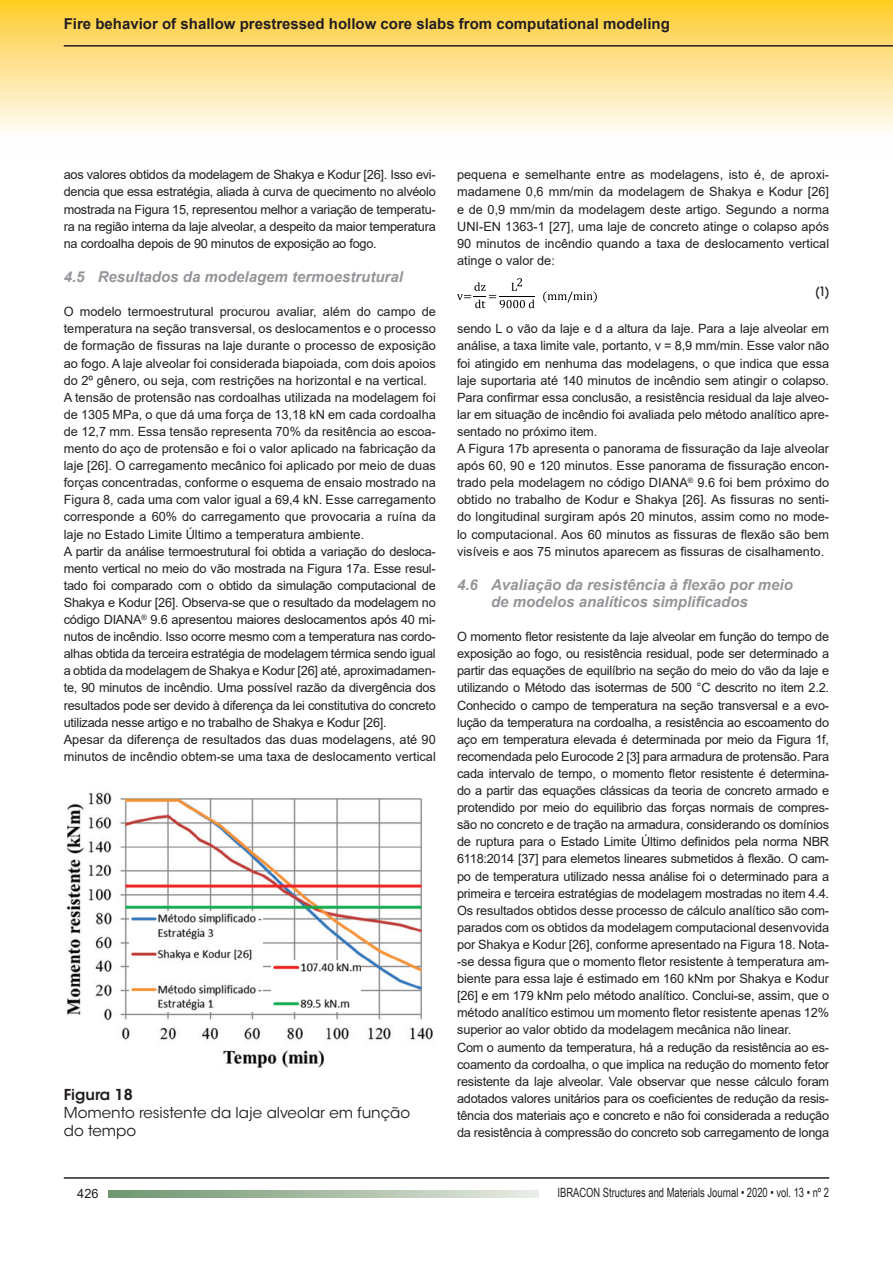
<style>
.page{position:relative;width:893px;height:1263px;background:#fff}
.page>*{position:absolute;margin:0;border:0;box-sizing:border-box;transform-origin:0 0}
.t1{font:italic 700 15px/17.1px "Arial";color:#939598}
.t2{font:700 15px "Arial";color:#231f20}
.t3{font:15px/18px "ITC Avant Garde Std";color:#231f20}
.t4{font:600 15px "ITC Avant Garde Std";color:#231f20}
.t5{font:12.75px/17.1px "Arial";letter-spacing:-.01em;color:#231f20}
.t6{font:12.75px "Arial Narrow";color:#231f20;scale:.9 1}
.t7{font:600 12.75px "ITC Avant Garde Std";color:#231f20;scale:.7 1}
</style>
<div class="page">
<svg style="left:0;top:0;width:893px;height:131px"></svg>
<hr style="left:64px;top:1177px;width:765px;height:2px;background:#231f20">
<hr style="left:64px;top:45px;width:829px;height:2px;background:#231f20">
<svg style="left:108px;top:1190px;width:431px;height:8px"></svg>
<svg style="left:457px;top:278px;width:77px;height:30px"></svg>
<hr style="left:499px;top:296px;width:36px;height:1px;background:#000001">
<svg style="left:543px;top:291px;width:54px;height:12px"></svg>
<img style="left:66px;top:792px;width:367px;height:277px">
<img style="left:129px;top:911px;width:134px;height:100px">
<img style="left:272px;top:961px;width:89px;height:50px">
<p class="t2" style="left:64px;top:13px;width:607px">Fire behavior of shallow prestressed hollow core slabs from computational modeling</p>
<p class="t5" style="left:64px;top:166px;width:373px;text-align:justify">aos valores obtidos da modelagem de Shakya e Kodur [26]. Isso evi&shy;dencia que essa estratégia, aliada à curva de quecimento no alvéolo mostrada na Figura 15, representou melhor a variação de temperatu&shy;ra na região interna da laje alveolar, a despeito da maior temperatura na cordoalha depois de 90 minutos de exposição ao fogo.</p>
<p class="t1" style="left:64px;top:269px;width:341px">4.5 Resultados da modelagem termoestrutural</p>
<p class="t5" style="left:64px;top:303px;width:374px">O modelo termoestrutural procurou avaliar, além do campo de temperatura na seção transversal, os deslocamentos e o processo de formação de fissuras na laje durante o processo de exposição ao fogo. A laje alveolar foi considerada biapoiada, com dois apoios do 2º gênero, ou seja, com restrições na horizontal e na vertical.<br>A tensão de protensão nas cordoalhas utilizada na modelagem foi de 1305 MPa, o que dá uma força de 13,18 kN em cada cordoalha de 12,7 mm. Essa tensão representa 70% da resitência ao escoa&shy;mento do aço de protensão e foi o valor aplicado na fabricação da laje [26]. O carregamento mecânico foi aplicado por meio de duas forças concentradas, conforme o esquema de ensaio mostrado na Figura 8, cada uma com valor igual a 69,4 kN. Esse carregamento corresponde a 60% do carregamento que provocaria a ruína da laje no Estado Limite Último a temperatura ambiente.<br>A partir da análise termoestrutural foi obtida a variação do desloca&shy;mento vertical no meio do vão mostrada na Figura 17a. Esse resul&shy;tado foi comparado com o obtido da simulação computacional de Shakya e Kodur [26]. Observa-se que o resultado da modelagem no código DIANA<sup>®</sup> 9.6 apresentou maiores deslocamentos após 40 mi&shy;nutos de incêndio. Isso ocorre mesmo com a temperatura nas cordo&shy;alhas obtida da terceira estratégia de modelagem térmica sendo igual a obtida da modelagem de Shakya e Kodur [26] até, aproximadamen&shy;te, 90 minutos de incêndio. Uma possível razão da divergência dos resultados pode ser devido à diferença da lei constitutiva do concreto utilizada nesse artigo e no trabalho de Shakya e Kodur [26].<br>Apesar da diferença de resultados das duas modelagens, até 90 minutos de incêndio obtem-se uma taxa de deslocamento vertical</p>
<p class="t4" style="left:64px;top:1085px;width:71px">Figura 18</p>
<p class="t3" style="left:64px;top:1104px;width:348px">Momento resistente da laje alveolar em função do tempo</p>
<p class="t5" style="left:457px;top:166px;width:374px;text-align:justify">pequena e semelhante entre as modelagens, isto é, de aproxi&shy;madamene 0,6 mm/min da modelagem de Shakya e Kodur [26] e de 0,9 mm/min da modelagem deste artigo. Segundo a norma UNI-EN 1363-1 [27], uma laje de concreto atinge o colapso após 90 minutos de incêndio quando a taxa de deslocamento vertical atinge o valor de:</p>
<p class="t7" style="left:816px;top:284px;width:21px">(1)</p>
<p class="t5" style="left:457px;top:320px;width:374px">sendo L o vão da laje e d a altura da laje. Para a laje alveolar em análise, a taxa limite vale, portanto, v = 8,9 mm/min. Esse valor não foi atingido em nenhuma das modelagens, o que indica que essa laje suportaria até 140 minutos de incêndio sem atingir o colapso.<br>Para confirmar essa conclusão, a resistência residual da laje alveo&shy;lar em situação de incêndio foi avaliada pelo método analítico apre&shy;sentado no próximo item.<br>A Figura 17b apresenta o panorama de fissuração da laje alveolar após 60, 90 e 120 minutos. Esse panorama de fissuração encon&shy;trado pela modelagem no código DIANA<sup>®</sup> 9.6 foi bem próximo do obtido no trabalho de Kodur e Shakya [26]. As fissuras no senti&shy;do longitudinal surgiram após 20 minutos, assim como no mode&shy;lo computacional. Aos 60 minutos as fissuras de flexão são bem visíveis e aos 75 minutos aparecem as fissuras de cisalhamento.</p>
<p class="t1" style="left:491px;top:576px;width:303px;text-indent:-34px">4.6 Avaliação da resistência à flexão por meio de modelos analíticos simplificados</p>
<p class="t5" style="left:457px;top:628px;width:374px">O momento fletor resistente da laje alveolar em função do tempo de exposição ao fogo, ou resistência residual, pode ser determinado a partir das equações de equilíbrio na seção do meio do vão da laje e utilizando o Método das isotermas de 500 °C descrito no item 2.2.<br>Conhecido o campo de temperatura na seção transversal e a evo&shy;lução da temperatura na cordoalha, a resistência ao escoamento do aço em temperatura elevada é determinada por meio da Figura 1f, recomendada pelo Eurocode 2 [3] para armadura de protensão. Para cada intervalo de tempo, o momento fletor resistente é determina&shy;do a partir das equações clássicas da teoria de concreto armado e protendido por meio do equilibrio das forças normais de compres&shy;são no concreto e de tração na armadura, considerando os domínios de ruptura para o Estado Limite Último definidos pela norma NBR 6118:2014 [37] para elemetos lineares submetidos à flexão. O cam&shy;po de temperatura utilizado nessa análise foi o determinado para a primeira e terceira estratégias de modelagem mostradas no item 4.4.<br>Os resultados obtidos desse processo de cálculo analítico são com&shy;parados com os obtidos da modelagem computacional desenvovida por Shakya e Kodur [26], conforme apresentado na Figura 18. Nota--se dessa figura que o momento fletor resistente à temperatura am&shy;biente para essa laje é estimado em 160 kNm por Shakya e Kodur [26] e em 179 kNm pelo método analítico. Conclui-se, assim, que o método analítico estimou um momento fletor resistente apenas 12% superior ao valor obtido da modelagem mecânica não linear.<br>Com o aumento da temperatura, há a redução da resistência ao es&shy;coamento da cordoalha, o que implica na redução do momento fetor resistente da laje alveolar. Vale observar que nesse cálculo foram adotados valores unitários para os coeficientes de redução da resis&shy;tência dos materiais aço e concreto e não foi considerada a redução da resistência à compressão do concreto sob carregamento de longa</p>
<p class="t5" style="left:77px;top:1185px;width:23px">426</p>
<p class="t6" style="left:557px;top:1183px;width:303px">IBRACON Structures and Materials Journal • 2020 • vol. 13 • nº 2</p>
</div>
